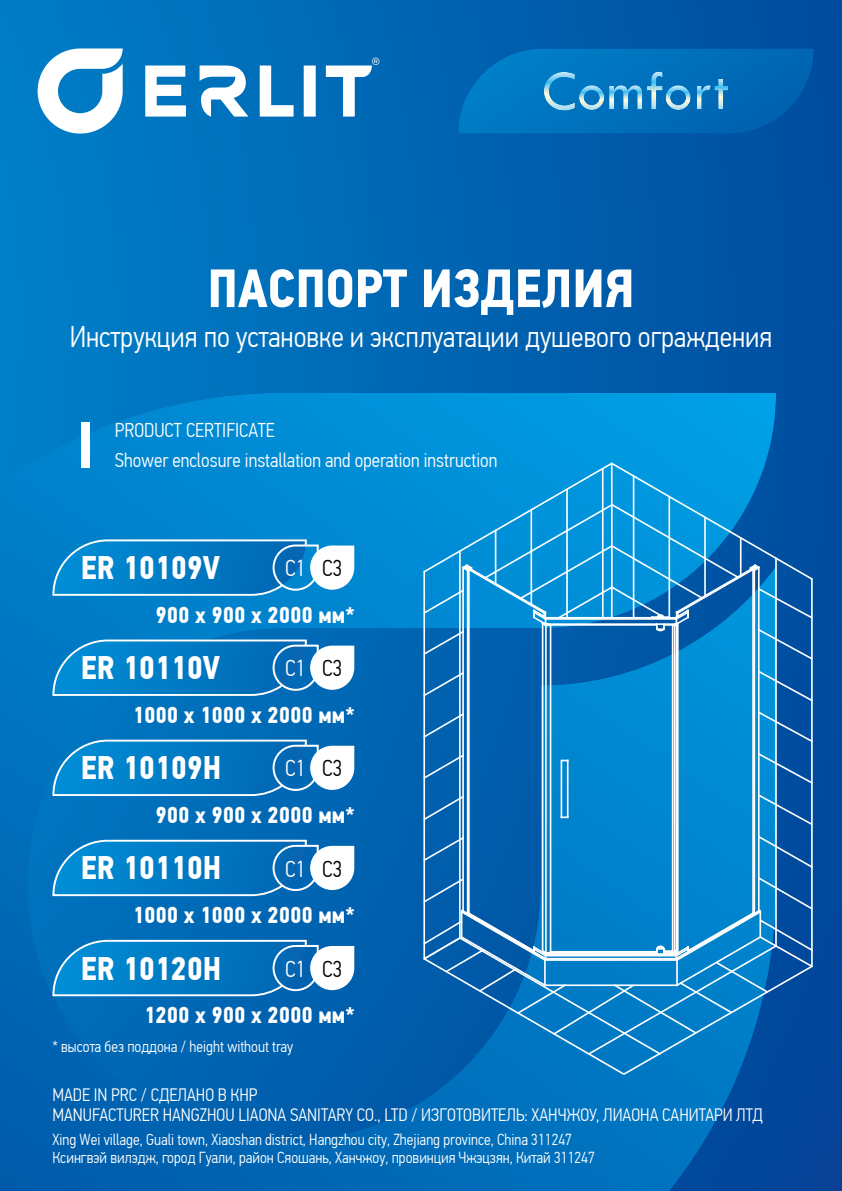
<style>
.page{position:relative;width:842px;height:1191px;background:#fff}
.page>*{position:absolute;margin:0;border:0;box-sizing:border-box;transform-origin:0 0}
.t1{font:700 54px "PF Din Text Cond Pro";color:#fff}
.t2{font:700 32.6px "PF Din Text Cond Pro";color:#fff}
.t3{font:300 30px "PF Din Text Cond Pro";color:#fff}
.t4{font:700 23px "PF Din Text Cond Pro";color:#fff}
.t5{font:300 23px "PF Din Text Cond Pro";color:#fff}
.t6{font:300 20px/29.6px "PF Din Text Cond Pro";color:#fff}
.t7{font:300 18px/20px "PF Din Text Cond Pro";color:#fff}
.t8{font:300 16px/18px "PF Din Text Cond Pro";color:#fff}
.s1{color:#000}
</style>
<div class="page">
<img style="left:0;top:0;width:842px;height:1191px">
<img style="left:0;top:443px;width:67px;height:748px">
<svg style="left:38px;top:48px;width:85px;height:86px"></svg>
<svg style="left:145px;top:58px;width:234px;height:59px"></svg>
<img style="left:458px;top:49px;width:356px;height:85px">
<img style="left:544px;top:72px;width:31px;height:39px">
<img style="left:579px;top:85px;width:25px;height:25px">
<img style="left:609px;top:85px;width:33px;height:24px">
<img style="left:647px;top:72px;width:16px;height:37px">
<img style="left:665px;top:85px;width:26px;height:25px">
<img style="left:697px;top:85px;width:14px;height:24px">
<img style="left:714px;top:79px;width:14px;height:30px">
<svg style="left:422px;top:461px;width:392px;height:615px;background:#1b85c8"></svg>
<hr style="left:775px;top:558px;width:2px;height:388px;background:#fff">
<svg style="left:51px;top:538px;width:303px;height:59px;background:#2991cf"></svg>
<svg style="left:51px;top:738px;width:303px;height:59px;background:#298ccb"></svg>
<svg style="left:51px;top:638px;width:303px;height:59px;background:#298dcb"></svg>
<svg style="left:51px;top:838px;width:303px;height:59px;background:#298cca"></svg>
<svg style="left:51px;top:939px;width:303px;height:58px;background:#298cca"></svg>
<div style="left:81px;top:422px;width:8px;height:46px;background:#fff"></div>
<h1 class="t1" style="left:208px;top:256px;width:428px">ПАСПОРТ ИЗДЕЛИЯ</h1>
<h3 class="t3" style="left:70px;top:320px;width:704px">Инструкция по установке и эксплуатации душевого ограждения</h3>
<p class="t6" style="left:115px;top:417px;width:384px">PRODUCT CERTIFICATE<br>Shower enclosure installation and operation instruction</p>
<h2 class="t2" style="left:81px;top:555px;width:141px">ER 10109V</h2>
<h3 class="t5" style="left:285px;top:559px;width:59px">C1 <span class="s1">C3</span></h3>
<h3 class="t4" style="left:155px;top:606px;width:201px">900 x 900 x 2000 мм*</h3>
<h2 class="t2" style="left:81px;top:655px;width:141px">ER 10110V</h2>
<h3 class="t5" style="left:285px;top:659px;width:59px">C1 <span class="s1">C3</span></h3>
<h3 class="t4" style="left:133px;top:706px;width:224px">1000 x 1000 x 2000 мм*</h3>
<h2 class="t2" style="left:81px;top:755px;width:142px">ER 10109H</h2>
<h3 class="t5" style="left:285px;top:759px;width:59px">C1 <span class="s1">C3</span></h3>
<h3 class="t4" style="left:155px;top:806px;width:201px">900 x 900 x 2000 мм*</h3>
<h2 class="t2" style="left:81px;top:855px;width:142px">ER 10110H</h2>
<h3 class="t5" style="left:285px;top:860px;width:59px">C1 <span class="s1">C3</span></h3>
<h3 class="t4" style="left:133px;top:906px;width:224px">1000 x 1000 x 2000 мм*</h3>
<h2 class="t2" style="left:81px;top:956px;width:142px">ER 10120H</h2>
<h3 class="t5" style="left:285px;top:960px;width:59px">C1 <span class="s1">C3</span></h3>
<h3 class="t4" style="left:144px;top:1006px;width:212px">1200 x 900 x 2000 мм*</h3>
<p class="t8" style="left:52px;top:1039px;width:242px">* высота без поддона / height without tray</p>
<p class="t7" style="left:52px;top:1086px;width:712px">MADE IN PRC / СДЕЛАНО В КНР<br>MANUFACTURER HANGZHOU LIAONA SANITARY CO., LTD / ИЗГОТОВИТЕЛЬ: ХАНЧЖОУ, ЛИАОНА САНИТАРИ ЛТД</p>
<p class="t8" style="left:52px;top:1131px;width:544px">Xing Wei village, Guali town, Xiaoshan district, Hangzhou city, Zhejiang province, China 311247<br>Ксингвэй вилэдж, город Гуали, район Сяошань, Ханчжоу, провинция Чжэцзян, Китай 311247</p>
</div>
